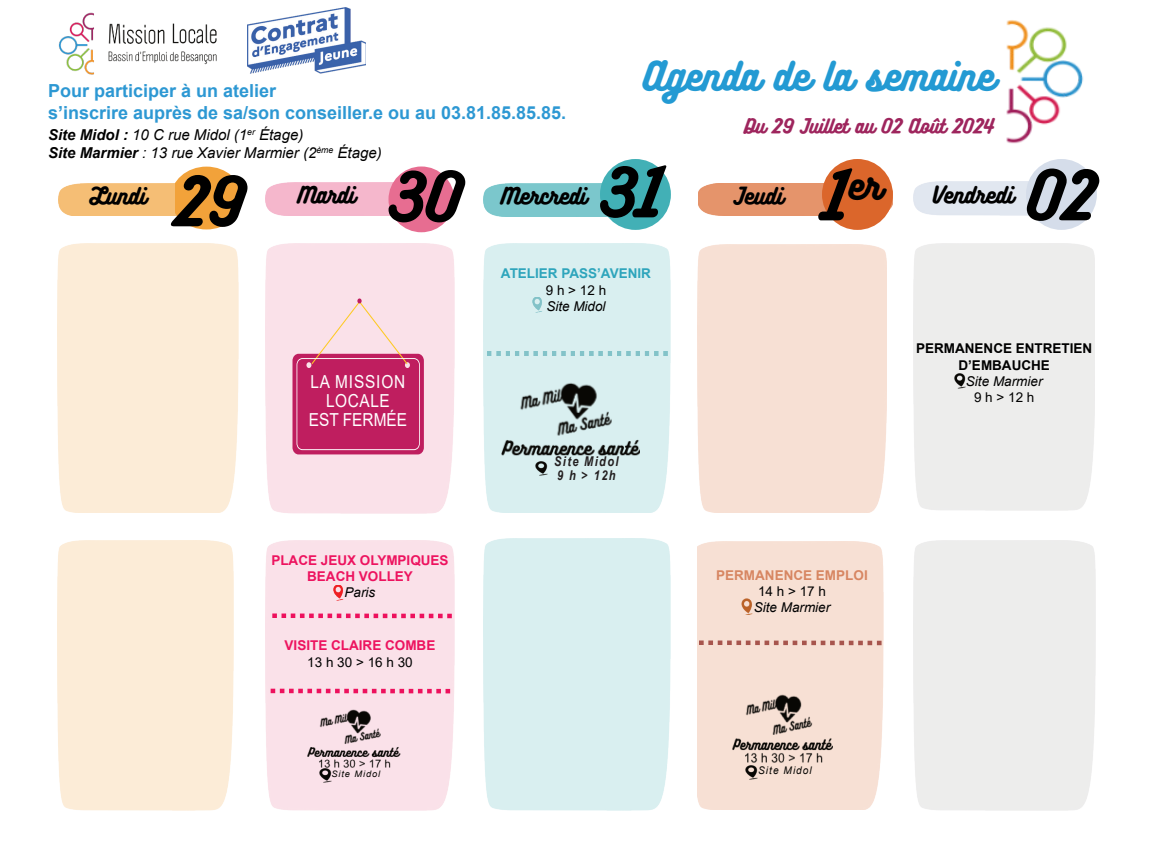
<style>
.page{position:relative;width:1152px;height:864px;background:#fff}
.page>*{position:absolute;margin:0;border:0;box-sizing:border-box;transform-origin:0 0}
.t1{font:60px "Bukhari Script";color:#000}
.t2{font:36px "Bukhari Script";color:#239ad3}
.t3{font:34.95px "Bukhari Script";color:#000}
.t4{font:21px "Bukhari Script";color:#000}
.t5{font:700 18px "Arial";color:#2d98d3}
.t6{font:18px "Bukhari Script";color:#9e255d}
.t7{font:17.85px/19.4px "Arial";letter-spacing:.04em;color:#fff;text-align:center;scale:.86 1}
.t8{font:italic 15px "Arial";color:#000}
.t9{font:700 13.5px "Arial";color:#ed135f}
.t10{font:italic 13.5px "Arial";color:#000}
.t11{font:13.5px "Arial";color:#000}
.t12{font:700 13.5px/16.2px "Arial";color:#000;text-align:center}
.t13{font:700 13.5px "Arial";color:#2ea5bc}
.t14{font:700 13.5px "Arial";color:#d78662}
.t15{font:italic 700 13.5px/13.5px "Arial Narrow";letter-spacing:.1em;color:#231f20}
.t16{font:italic 10.5px "Arial";letter-spacing:.1em;color:#080704;scale:.96 1}
.t17{font:italic 9px "Arial";letter-spacing:.1em;color:#080704}
.s1{font-weight:700}
</style>
<div class="page">
<img style="left:1006px;top:20px;width:78px;height:124px">
<img style="left:58px;top:12px;width:159px;height:63px">
<img style="left:247px;top:8px;width:119px;height:66px">
<img style="left:58px;top:183px;width:118px;height:33px">
<svg style="left:176px;top:167px;width:66px;height:62px"></svg>
<div style="left:266px;top:182px;width:127px;height:34px;background:#f5b7cc"></div>
<div style="left:389px;top:166px;width:65px;height:66px;background:#e76d91;border-radius:50%"></div>
<div style="left:483px;top:183px;width:125px;height:34px;background:#7bc7cc"></div>
<div style="left:600px;top:159px;width:71px;height:71px;background:#42b0b6;border-radius:50%"></div>
<div style="left:266px;top:540px;width:189px;height:271px;background:#fae1e9"></div>
<div style="left:698px;top:183px;width:194px;height:33px;background:#e5946b"></div>
<div style="left:822px;top:159px;width:71px;height:71px;background:#db662b;border-radius:50%"></div>
<div style="left:698px;top:541px;width:186px;height:269px;background:#f7e0d4"></div>
<div style="left:483px;top:243px;width:187px;height:270px;background:#d9eff0"></div>
<div style="left:914px;top:243px;width:181px;height:268px;background:#ededec"></div>
<div style="left:1026px;top:159px;width:71px;height:71px;background:#d5ddea;border-radius:50%"></div>
<svg style="left:292px;top:298px;width:132px;height:156px;background:#d56892"></svg>
<img style="left:308px;top:710px;width:92px;height:57px">
<img style="left:732px;top:694px;width:100px;height:69px">
<svg style="left:699px;top:640px;width:183px;height:5px"></svg>
<img style="left:741px;top:598px;width:12px;height:17px">
<img style="left:954px;top:374px;width:12px;height:14px">
<svg style="left:272px;top:614px;width:180px;height:4px"></svg>
<svg style="left:271px;top:689px;width:179px;height:4px"></svg>
<img style="left:333px;top:585px;width:10px;height:15px">
<img style="left:532px;top:297px;width:11px;height:15px">
<img style="left:536px;top:461px;width:11px;height:15px">
<img style="left:501px;top:382px;width:138px;height:75px">
<img style="left:488px;top:351px;width:179px;height:5px">
<img style="left:320px;top:768px;width:11px;height:15px">
<img style="left:746px;top:765px;width:12px;height:15px">
<p class="t2" style="left:644px;top:57px;width:352px">Agenda de la semaine</p>
<p class="t6" style="left:744px;top:116px;width:252px">Du 29 Juillet au 02 Août 2024</p>
<p class="t5" style="left:48px;top:78px;width:230px">Pour participer à un atelier</p>
<p class="t5" style="left:48px;top:100px;width:520px">s’inscrire auprès de sa/son conseiller.e ou au 03.81.85.85.85.</p>
<p class="t8" style="left:48px;top:125px;width:257px"><span class="s1">Site Midol :</span> 10 C rue Midol (1<sup>er</sup> Étage)</p>
<p class="t8" style="left:48px;top:143px;width:335px"><span class="s1">Site Marmier</span> : 13 rue Xavier Marmier (2<sup>ème</sup> Étage)</p>
<p class="t4" style="left:89px;top:184px;width:58px">Lundi</p>
<p class="t4" style="left:298px;top:183px;width:59px">Mardi</p>
<p class="t4" style="left:501px;top:184px;width:87px">Mercredi</p>
<p class="t4" style="left:734px;top:184px;width:51px">Jeudi</p>
<p class="t1" style="left:600px;top:160px;width:64px">31</p>
<p class="t1" style="left:822px;top:163px;width:28px">1</p>
<p class="t1" style="left:174px;top:169px;width:71px">29</p>
<p class="t1" style="left:388px;top:165px;width:74px">30</p>
<p class="t3" style="left:848px;top:167px;width:35px">er</p>
<p class="t4" style="left:932px;top:183px;width:82px">Vendredi</p>
<p class="t1" style="left:1026px;top:163px;width:71px">02</p>
<p class="t13" style="left:501px;top:264px;width:152px">ATELIER PASS’AVENIR</p>
<p class="t11" style="left:546px;top:280px;width:62px">9 h &gt; 12 h</p>
<p class="t10" style="left:546px;top:297px;width:61px">Site Midol</p>
<p class="t7" style="left:309px;top:371px;width:116px">LA MISSION<br>LOCALE<br>EST FERMÉE</p>
<p class="t9" style="left:271px;top:551px;width:179px">PLACE JEUX OLYMPIQUES</p>
<p class="t9" style="left:307px;top:567px;width:107px">BEACH VOLLEY</p>
<p class="t10" style="left:345px;top:584px;width:32px">Paris</p>
<p class="t9" style="left:285px;top:636px;width:152px">VISITE CLAIRE COMBE</p>
<p class="t11" style="left:307px;top:652px;width:107px">13 h 30 &gt; 16 h 30</p>
<p class="t15" style="left:554px;top:454px;width:66px">Site Midol<br>9 h &gt; 12h</p>
<p class="t14" style="left:716px;top:566px;width:153px">PERMANENCE EMPLOI</p>
<p class="t11" style="left:758px;top:582px;width:69px">14 h &gt; 17 h</p>
<p class="t10" style="left:754px;top:599px;width:78px">Site Marmier</p>
<p class="t17" style="left:331px;top:768px;width:50px">Site Midol</p>
<p class="t16" style="left:758px;top:763px;width:57px">Site Midol</p>
<p class="t12" style="left:916px;top:341px;width:178px">PERMANENCE ENTRETIEN<br>D’EMBAUCHE</p>
<p class="t10" style="left:966px;top:372px;width:78px">Site Marmier</p>
<p class="t11" style="left:974px;top:388px;width:62px">9 h &gt; 12 h</p>
</div>
